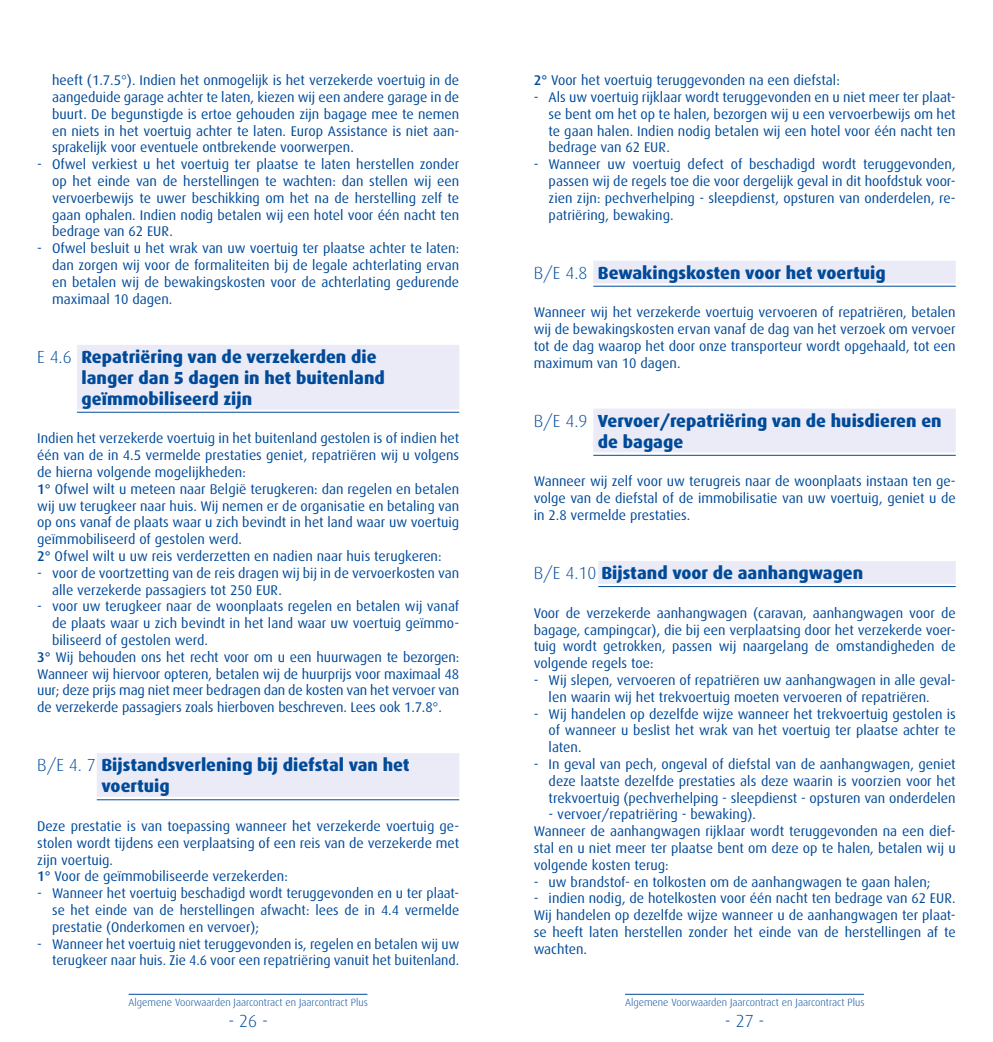
<style>
.page{position:relative;width:993px;height:1042px;background:#fff}
.page>*{position:absolute;margin:0;border:0;box-sizing:border-box;transform-origin:0 0}
.t1{font:800 17.5px/21px "Dax";color:#004a99}
.t2{font:300 17.5px "Dax";color:#004a99}
.t3{font:14px/16.8px "Dax";color:#004a99;text-align:justify}
.t4{font:300 10.5px "Dax";color:#004a99}
.s1{font-weight:300}
.s2{font-weight:500}
</style>
<div class="page">
<hr style="left:128px;top:994px;width:239px;height:1px;background:#004a99">
<hr style="left:625px;top:994px;width:238px;height:1px;background:#004a99">
<div style="left:77px;top:345px;width:382px;height:65px;background:#eaebf6"></div>
<hr style="left:77px;top:412px;width:382px;height:1px;background:#004a99">
<div style="left:97px;top:753px;width:362px;height:44px;background:#eaebf6"></div>
<hr style="left:97px;top:799px;width:362px;height:1px;background:#004a99">
<div style="left:593px;top:261px;width:362px;height:22px;background:#eaebf6"></div>
<hr style="left:593px;top:286px;width:362px;height:1px;background:#004a99">
<div style="left:593px;top:409px;width:362px;height:43px;background:#eaebf6"></div>
<hr style="left:593px;top:455px;width:362px;height:1px;background:#004a99">
<div style="left:598px;top:561px;width:357px;height:23px;background:#eaebf6"></div>
<hr style="left:598px;top:586px;width:357px;height:1px;background:#004a99">
<p class="t3" style="left:52px;top:72px;width:408px">heeft (1.7.5°). Indien het onmogelijk is het verzekerde voertuig in de aangeduide garage achter te laten, kiezen wij een andere garage in de buurt. De begunstigde is ertoe gehouden zijn bagage mee te nemen en niets in het voertuig achter te laten. Europ Assistance is niet aan&shy;sprakelijk voor eventuele ontbrekende voorwerpen.</p>
<p class="t3" style="left:52px;top:156px;width:408px;text-indent:-15px">- Ofwel verkiest u het voertuig ter plaatse te laten herstellen zonder op het einde van de herstellingen te wachten: dan stellen wij een vervoerbewijs te uwer beschikking om het na de herstelling zelf te gaan ophalen. Indien nodig betalen wij een hotel voor één nacht ten bedrage van 62 EUR.</p>
<p class="t3" style="left:52px;top:240px;width:408px;text-indent:-15px">- Ofwel besluit u het wrak van uw voertuig ter plaatse achter te laten: dan zorgen wij voor de formaliteiten bij de legale achterlating ervan en betalen wij de bewakingskosten voor de achterlating gedurende maximaal 10 dagen.</p>
<p class="t1" style="left:82px;top:346px;width:305px;text-indent:-44px"><span class="s1">E 4.6</span> Repatriëring van de verzekerden die langer dan 5 dagen in het buitenland geïmmobiliseerd zijn</p>
<p class="t3" style="left:37px;top:430px;width:423px;text-align:left">Indien het verzekerde voertuig in het buitenland gestolen is of indien het één van de in 4.5 vermelde prestaties geniet, repatriëren wij u volgens de hierna volgende mogelijkheden:<br><span class="s2">1°</span> Ofwel wilt u meteen naar België terugkeren: dan regelen en betalen wij uw terugkeer naar huis. Wij nemen er de organisatie en betaling van op ons vanaf de plaats waar u zich bevindt in het land waar uw voertuig geïmmobiliseerd of gestolen werd.<br><span class="s2">2°</span> Ofwel wilt u uw reis verderzetten en nadien naar huis terugkeren:</p>
<p class="t3" style="left:52px;top:565px;width:408px;text-indent:-15px">- voor de voortzetting van de reis dragen wij bij in de vervoerkosten van alle verzekerde passagiers tot 250 EUR.</p>
<p class="t3" style="left:37px;top:598px;width:423px">- voor uw terugkeer naar de woonplaats regelen en betalen wij vanaf</p>
<p class="t3" style="left:52px;top:615px;width:408px">de plaats waar u zich bevindt in het land waar uw voertuig geïmmo-</p>
<p class="t3" style="left:52px;top:632px;width:157px">biliseerd of gestolen werd.</p>
<p class="t3" style="left:37px;top:649px;width:423px"><span class="s2">3°</span> Wij behouden ons het recht voor om u een huurwagen te bezorgen:</p>
<p class="t3" style="left:37px;top:665px;width:423px">Wanneer wij hiervoor opteren, betalen wij de huurprijs voor maximaal 48</p>
<p class="t3" style="left:37px;top:682px;width:423px">uur; deze prijs mag niet meer bedragen dan de kosten van het vervoer van</p>
<p class="t3" style="left:37px;top:699px;width:406px">de verzekerde passagiers zoals hierboven beschreven. Lees ook 1.7.8°.</p>
<p class="t1" style="left:101px;top:754px;width:309px;text-indent:-64px"><span class="s1">B/E 4. 7</span> Bijstandsverlening bij diefstal van het voertuig</p>
<p class="t3" style="left:37px;top:818px;width:423px;text-align:left">Deze prestatie is van toepassing wanneer het verzekerde voertuig ge&shy;stolen wordt tijdens een verplaatsing of een reis van de verzekerde met zijn voertuig.<br><span class="s2">1°</span> Voor de geïmmobiliseerde verzekerden:</p>
<p class="t3" style="left:52px;top:885px;width:408px;text-indent:-15px">- Wanneer het voertuig beschadigd wordt teruggevonden en u ter plaat&shy;se het einde van de herstellingen afwacht: lees de in 4.4 vermelde prestatie (Onderkomen en vervoer);</p>
<p class="t3" style="left:37px;top:935px;width:423px;text-align:right">- Wanneer het voertuig niet teruggevonden is, regelen en betalen wij uw terugkeer naar huis. Zie 4.6 voor een repatriëring vanuit het buitenland.</p>
<p class="t4" style="left:128px;top:997px;width:241px">Algemene Voorwaarden Jaarcontract en Jaarcontract Plus</p>
<p class="t2" style="left:228px;top:1011px;width:41px">- 26 -</p>
<p class="t3" style="left:533px;top:72px;width:307px"><span class="s2">2°</span> Voor het voertuig teruggevonden na een diefstal:</p>
<p class="t3" style="left:548px;top:89px;width:408px;text-indent:-15px">- Als uw voertuig rijklaar wordt teruggevonden en u niet meer ter plaat&shy;se bent om het op te halen, bezorgen wij u een vervoerbewijs om het te gaan halen. Indien nodig betalen wij een hotel voor één nacht ten bedrage van 62 EUR.</p>
<p class="t3" style="left:548px;top:156px;width:408px;text-indent:-15px">- Wanneer uw voertuig defect of beschadigd wordt teruggevonden, passen wij de regels toe die voor dergelijk geval in dit hoofdstuk voor&shy;zien zijn: pechverhelping - sleepdienst, opsturen van onderdelen, re&shy;patriëring, bewaking.</p>
<p class="t1" style="left:533px;top:262px;width:353px"><span class="s1">B/E 4.8</span> Bewakingskosten voor het voertuig</p>
<p class="t3" style="left:533px;top:304px;width:423px">Wanneer wij het verzekerde voertuig vervoeren of repatriëren, betalen wij de bewakingskosten ervan vanaf de dag van het verzoek om vervoer tot de dag waarop het door onze transporteur wordt opgehaald, tot een maximum van 10 dagen.</p>
<p class="t1" style="left:597px;top:410px;width:345px;text-indent:-64px"><span class="s1">B/E 4.9</span> Vervoer/repatriëring van de huisdieren en de bagage</p>
<p class="t3" style="left:533px;top:473px;width:423px">Wanneer wij zelf voor uw terugreis naar de woonplaats instaan ten ge&shy;volge van de diefstal of de immobilisatie van uw voertuig, geniet u de in 2.8 vermelde prestaties.</p>
<p class="t1" style="left:533px;top:562px;width:331px"><span class="s1">B/E 4.10</span> Bijstand voor de aanhangwagen</p>
<p class="t3" style="left:533px;top:604px;width:423px">Voor de verzekerde aanhangwagen (caravan, aanhangwagen voor de bagage, campingcar), die bij een verplaatsing door het verzekerde voer&shy;tuig wordt getrokken, passen wij naargelang de omstandigheden de volgende regels toe:</p>
<p class="t3" style="left:548px;top:672px;width:408px;text-indent:-15px">- Wij slepen, vervoeren of repatriëren uw aanhangwagen in alle geval&shy;len waarin wij het trekvoertuig moeten vervoeren of repatriëren.</p>
<p class="t3" style="left:548px;top:705px;width:408px;text-indent:-15px">- Wij handelen op dezelfde wijze wanneer het trekvoertuig gestolen is of wanneer u beslist het wrak van het voertuig ter plaatse achter te laten.</p>
<p class="t3" style="left:548px;top:756px;width:408px;text-indent:-15px">- In geval van pech, ongeval of diefstal van de aanhangwagen, geniet deze laatste dezelfde prestaties als deze waarin is voorzien voor het trekvoertuig (pechverhelping - sleepdienst - opsturen van onderdelen</p>
<p class="t3" style="left:533px;top:806px;width:423px;text-align:left;text-indent:15px">- vervoer/repatriëring - bewaking).<br>Wanneer de aanhangwagen rijklaar wordt teruggevonden na een dief&shy;stal en u niet meer ter plaatse bent om deze op te halen, betalen wij u volgende kosten terug:</p>
<p class="t3" style="left:533px;top:873px;width:398px">- uw brandstof- en tolkosten om de aanhangwagen te gaan halen;</p>
<p class="t3" style="left:533px;top:890px;width:423px">- indien nodig, de hotelkosten voor één nacht ten bedrage van 62 EUR.<br>Wij handelen op dezelfde wijze wanneer u de aanhangwagen ter plaat&shy;se heeft laten herstellen zonder het einde van de herstellingen af te wachten.</p>
<p class="t4" style="left:624px;top:997px;width:241px">Algemene Voorwaarden Jaarcontract en Jaarcontract Plus</p>
<p class="t2" style="left:724px;top:1011px;width:41px">- 27 -</p>
</div>
